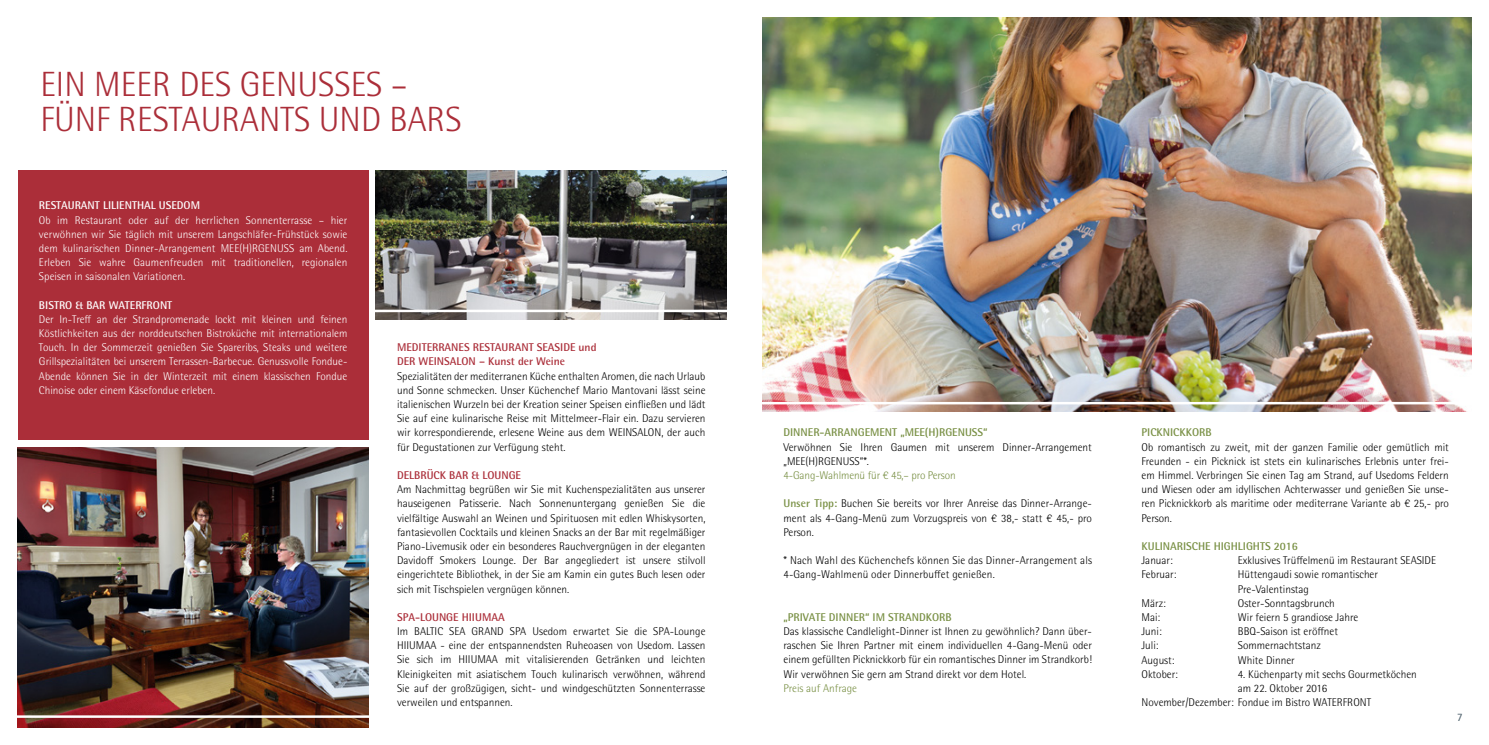
<style>
.page{position:relative;width:1489px;height:745px;background:#fff}
.page>*{position:absolute;margin:0;border:0;box-sizing:border-box;transform-origin:0 0}
.t1{font:300 35px/35.4px "Rotis Semi Sans W1 G";color:#ab2e39}
.t2{font:300 11.25px/14.1px "Rotis Semi Sans W1 G";color:#000;text-align:justify}
.t3{font:300 11.25px/14.1px "Rotis Semi Sans W1 G";color:#fff;text-align:justify}
.t4{font:700 11.25px "Rotis Semi Sans W1 G";color:#788f43}
.t5{font:700 11.25px/14.1px "Rotis Semi Sans W1 G";color:#ab2e39}
.t6{font:300 11.25px "Rotis Semi Sans W1 G";letter-spacing:-.01em;color:#788f43}
.t7{font:700 11.25px "Rotis Semi Sans W1 G";color:#fff}
.t8{font:300 11.25px "Rotis Semi Sans W1 G";color:#6b7b84}
.s1{font-weight:700;color:#788f43}
</style>
<div class="page">
<img style="left:18px;top:447px;width:351px;height:279px">
<div style="left:18px;top:170px;width:351px;height:269px;background:#ab2e39"></div>
<img style="left:762px;top:18px;width:708px;height:393px">
<img style="left:376px;top:170px;width:350px;height:149px">
<hr style="left:751px;top:401px;width:725px;height:3px;background:#fff">
<hr style="left:374px;top:309px;width:358px;height:3px;background:#fff">
<hr style="left:12px;top:714px;width:358px;height:3px;background:#fff">
<h1 class="t1" style="left:40px;top:67px;width:423px">EIN MEER DES GENUSSES –<br>FÜNF RESTAURANTS UND BARS</h1>
<p class="t7" style="left:39px;top:198px;width:162px">RESTAURANT LILIENTHAL USEDOM</p>
<p class="t3" style="left:39px;top:213px;width:310px">Ob im Restaurant oder auf der herrlichen Sonnenterrasse – hier verwöhnen wir Sie täglich mit unserem Langschläfer-Frühstück sowie dem kulinarischen Dinner-Arrangement MEE(H)RGENUSS am Abend.<br>Erleben Sie wahre Gaumenfreuden mit traditionellen, regionalen Speisen in saisonalen Variationen.</p>
<p class="t7" style="left:39px;top:298px;width:135px">BISTRO &amp; BAR WATERFRONT</p>
<p class="t3" style="left:39px;top:312px;width:310px">Der In-Treff an der Strandpromenade lockt mit kleinen und feinen Köstlichkeiten aus der norddeutschen Bistroküche mit internationalem Touch. In der Sommerzeit genießen Sie Spareribs, Steaks und weitere Grillspezialitäten bei unserem Terrassen-Barbecue. Genussvolle Fondue-Abende können Sie in der Winterzeit mit einem klassischen Fondue Chinoise oder einem Käsefondue erleben.</p>
<p class="t5" style="left:397px;top:340px;width:201px">MEDITERRANES RESTAURANT SEASIDE und<br>DER WEINSALON – Kunst der Weine</p>
<p class="t2" style="left:397px;top:368px;width:310px">Spezialitäten der mediterranen Küche enthalten Aromen, die nach Urlaub und Sonne schmecken. Unser Küchenchef Mario Mantovani lässt seine italienischen Wurzeln bei der Kreation seiner Speisen einfließen und lädt Sie auf eine kulinarische Reise mit Mittelmeer-Flair ein. Dazu servieren wir korrespondierende, erlesene Weine aus dem WEINSALON, der auch für Degustationen zur Verfügung steht.</p>
<p class="t5" style="left:397px;top:467px;width:125px">DELBRÜCK BAR &amp; LOUNGE</p>
<p class="t2" style="left:397px;top:482px;width:310px">Am Nachmittag begrüßen wir Sie mit Kuchenspezialitäten aus unserer hauseigenen Patisserie. Nach Sonnenuntergang genießen Sie die vielfältige Auswahl an Weinen und Spirituosen mit edlen Whiskysorten, fantasievollen Cocktails und kleinen Snacks an der Bar mit regelmäßiger Piano-Livemusik oder ein besonderes Rauchvergnügen in der eleganten Davidoff Smokers Lounge. Der Bar angegliedert ist unsere stilvoll eingerichtete Bibliothek, in der Sie am Kamin ein gutes Buch lesen oder sich mit Tischspielen vergnügen können.</p>
<p class="t5" style="left:397px;top:609px;width:109px">SPA-LOUNGE HIIUMAA</p>
<p class="t2" style="left:397px;top:624px;width:310px">Im BALTIC SEA GRAND SPA Usedom erwartet Sie die SPA-Lounge HIIUMAA - eine der entspannendsten Ruheoasen von Usedom. Lassen Sie sich im HIIUMAA mit vitalisierenden Getränken und leichten Kleinigkeiten mit asiatischem Touch kulinarisch verwöhnen, während Sie auf der großzügigen, sicht- und windgeschützten Sonnenterrasse verweilen und entspannen.</p>
<p class="t4" style="left:783px;top:425px;width:205px">DINNER-ARRANGEMENT „MEE(H)RGENUSS“</p>
<p class="t2" style="left:783px;top:439px;width:310px">Verwöhnen Sie Ihren Gaumen mit unserem Dinner-Arrangement „MEE(H)RGENUSS“*.</p>
<p class="t6" style="left:783px;top:468px;width:174px">4-Gang-Wahlmenü für € 45,– pro Person</p>
<p class="t2" style="left:783px;top:496px;width:310px"><span class="s1">Unser Tipp:</span> Buchen Sie bereits vor Ihrer Anreise das Dinner-Arrange&shy;ment als 4-Gang-Menü zum Vorzugspreis von € 38,- statt € 45,- pro Person.</p>
<p class="t2" style="left:783px;top:553px;width:310px">* Nach Wahl des Küchenchefs können Sie das Dinner-Arrangement als<br>4-Gang-Wahlmenü oder Dinnerbuffet genießen.</p>
<p class="t4" style="left:783px;top:609px;width:170px">„PRIVATE DINNER“ IM STRANDKORB</p>
<p class="t2" style="left:783px;top:624px;width:310px">Das klassische Candlelight-Dinner ist Ihnen zu gewöhnlich? Dann über&shy;raschen Sie Ihren Partner mit einem individuellen 4-Gang-Menü oder einem gefüllten Picknickkorb für ein romantisches Dinner im Strandkorb!<br>Wir verwöhnen Sie gern am Strand direkt vor dem Hotel.</p>
<p class="t6" style="left:783px;top:681px;width:75px">Preis auf Anfrage</p>
<p class="t4" style="left:1141px;top:425px;width:72px">PICKNICKKORB</p>
<p class="t2" style="left:1141px;top:439px;width:309px">Ob romantisch zu zweit, mit der ganzen Familie oder gemütlich mit Freunden - ein Picknick ist stets ein kulinarisches Erlebnis unter frei&shy;em Himmel. Verbringen Sie einen Tag am Strand, auf Usedoms Feldern und Wiesen oder am idyllischen Achterwasser und genießen Sie unse&shy;ren Picknickkorb als maritime oder mediterrane Variante ab € 25,- pro Person.</p>
<p class="t4" style="left:1141px;top:539px;width:158px">KULINARISCHE HIGHLIGHTS 2016</p>
<p class="t2" style="left:1141px;top:553px;width:33px">Januar:</p>
<p class="t2" style="left:1237px;top:553px;width:200px">Exklusives Trüffelmenü im Restaurant SEASIDE</p>
<p class="t2" style="left:1141px;top:567px;width:36px">Februar:</p>
<p class="t2" style="left:1237px;top:567px;width:142px">Hüttengaudi sowie romantischer<br>Pre-Valentinstag</p>
<p class="t2" style="left:1141px;top:595px;width:26px">März:</p>
<p class="t2" style="left:1237px;top:595px;width:98px">Oster-Sonntagsbrunch</p>
<p class="t2" style="left:1141px;top:609px;width:20px">Mai:</p>
<p class="t2" style="left:1237px;top:609px;width:122px">Wir feiern 5 grandiose Jahre</p>
<p class="t2" style="left:1141px;top:624px;width:22px">Juni:</p>
<p class="t2" style="left:1237px;top:624px;width:102px">BBQ-Saison ist eröffnet</p>
<p class="t2" style="left:1141px;top:638px;width:19px">Juli:</p>
<p class="t2" style="left:1237px;top:638px;width:84px">Sommernachtstanz</p>
<p class="t2" style="left:1141px;top:652px;width:35px">August:</p>
<p class="t2" style="left:1237px;top:652px;width:58px">White Dinner</p>
<p class="t2" style="left:1141px;top:666px;width:38px">Oktober:</p>
<p class="t2" style="left:1237px;top:666px;width:180px">4. Küchenparty mit sechs Gourmetköchen</p>
<p class="t2" style="left:1237px;top:680px;width:91px">am 22. Oktober 2016</p>
<p class="t2" style="left:1141px;top:695px;width:231px">November/Dezember: Fondue im Bistro WATERFRONT</p>
<p class="t8" style="left:1456px;top:710px;width:7px">7</p>
</div>
